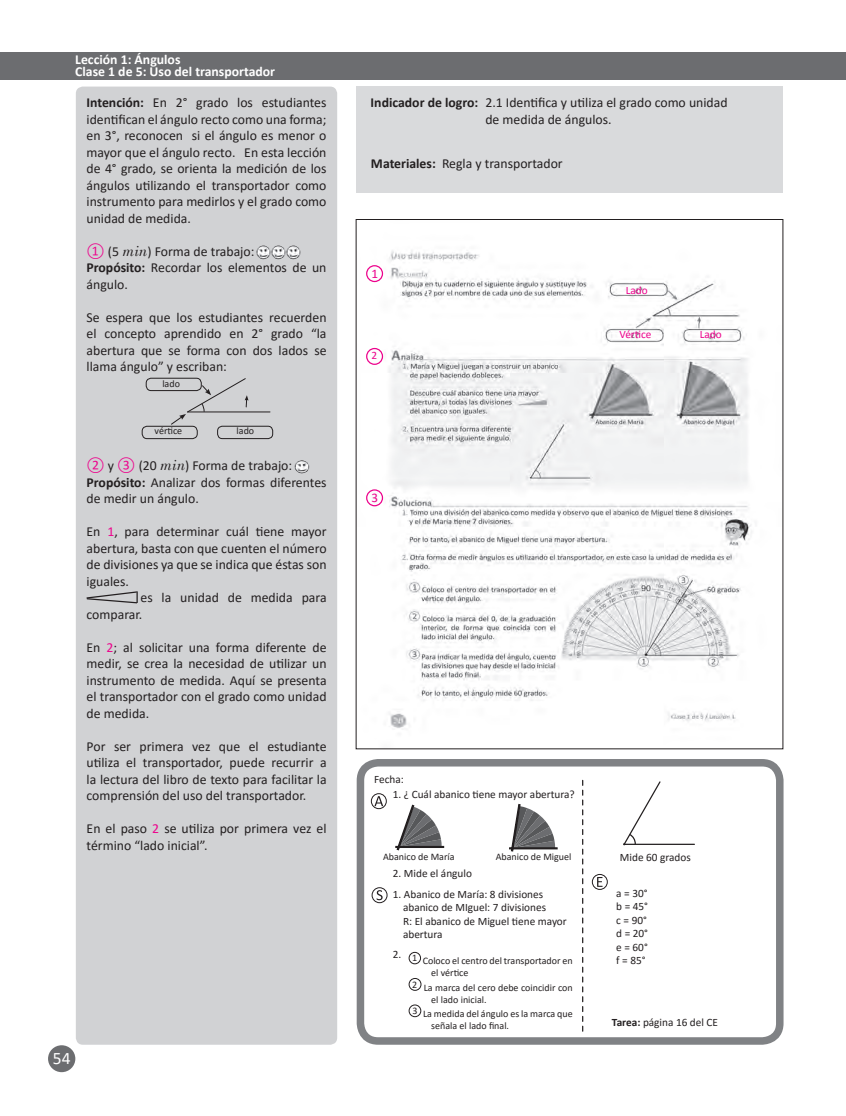
<style>
.page{position:relative;width:846px;height:1116px;background:#fff}
.page>*{position:absolute;margin:0;border:0;box-sizing:border-box;transform-origin:0 0}
.t1{font:17.5px "Calibri";color:#fff}
.t2{font:13.75px/16.5px "Calibri";color:#231f20}
.t3{font:700 13.75px/12.4px "Calibri";color:#fff}
.t4{font:700 13.75px "Calibri";color:#231f20}
.t5{font:13.12px "Calibri";color:#ed028c}
.t6{font:11.25px/13.5px "Calibri";color:#231f20;text-align:justify}
.t7{font:11.25px "Calibri";color:#ed028c}
.t8{font:10px/12px "Calibri";color:#231f20}
.s1{font-weight:700}
.s2{color:#ed028c}
.s3{font-family:"Century Schoolbook";font-style:italic}
</style>
<div class="page">
<div style="left:48px;top:1045px;width:27px;height:27px;background:#6c6d70;border-radius:50%"></div>
<div style="left:0;top:52px;width:828px;height:27px;background:#6c6d70"></div>
<div style="left:828px;top:52px;width:17px;height:27px;background:#6c6d70"></div>
<div style="left:356px;top:87px;width:426px;height:106px;background:#d9dadc"></div>
<div style="left:76px;top:87px;width:261px;height:957px;background:#d1d2d4;border-radius:7px"></div>
<img style="left:366px;top:250px;width:386px;height:478px">
<div style="left:356px;top:759px;width:427px;height:285px;border:8px solid #808285;border-radius:18px"></div>
<div style="left:366px;top:265px;width:17px;height:17px;border:1px solid #ed028c;border-radius:50%"></div>
<div style="left:366px;top:489px;width:17px;height:17px;border:1px solid #ed028c;border-radius:50%"></div>
<div style="left:366px;top:348px;width:17px;height:17px;border:1px solid #ed028c;border-radius:50%"></div>
<svg style="left:376px;top:890px;width:6px;height:10px"></svg>
<div style="left:371px;top:887px;width:16px;height:16px;border:1px solid #231f20;border-radius:50%"></div>
<svg style="left:374px;top:796px;width:9px;height:10px"></svg>
<div style="left:371px;top:793px;width:16px;height:16px;border:1px solid #231f20;border-radius:50%"></div>
<svg style="left:597px;top:877px;width:5px;height:9px"></svg>
<div style="left:591px;top:874px;width:16px;height:15px;border:1px solid #231f20;border-radius:50%"></div>
<svg style="left:582px;top:780px;width:1px;height:251px"></svg>
<svg style="left:86px;top:591px;width:52px;height:13px"></svg>
<img style="left:256px;top:245px;width:12px;height:15px">
<img style="left:268px;top:245px;width:15px;height:15px">
<img style="left:283px;top:245px;width:18px;height:15px">
<img style="left:294px;top:460px;width:16px;height:14px">
<hr style="left:187px;top:411px;width:83px;height:1px;background:#231f20">
<div style="left:146px;top:378px;width:55px;height:13px;border:1px solid #231f20;border-radius:5px"></div>
<div style="left:142px;top:426px;width:55px;height:13px;border:1px solid #231f20;border-radius:5px"></div>
<svg style="left:170px;top:377px;width:78px;height:48px"></svg>
<div style="left:217px;top:426px;width:56px;height:13px;border:1px solid #231f20;border-radius:5px"></div>
<div style="left:509px;top:847px;width:48px;height:2px;border:2px solid #231f20"></div>
<svg style="left:510px;top:803px;width:45px;height:49px"></svg>
<div style="left:395px;top:845px;width:49px;height:3px;border:2px solid #231f20"></div>
<svg style="left:395px;top:804px;width:46px;height:47px"></svg>
<div style="left:409px;top:952px;width:12px;height:12px;border:1px solid #231f20;border-radius:50%"></div>
<div style="left:409px;top:978px;width:12px;height:12px;border:1px solid #231f20;border-radius:50%"></div>
<div style="left:409px;top:1004px;width:12px;height:13px;border:1px solid #231f20;border-radius:50%"></div>
<hr style="left:624px;top:843px;width:70px;height:2px;background:#231f20">
<svg style="left:623px;top:781px;width:38px;height:64px"></svg>
<p class="t3" style="left:75px;top:53px;width:201px">Lección 1: Ángulos<br>Clase 1 de 5: Uso del transportador</p>
<p class="t2" style="left:86px;top:94px;width:241px;text-align:justify"><span class="s1">Intención:</span> En 2° grado los estudiantes identifican el ángulo recto como una forma; en 3°, reconocen si el ángulo es menor o mayor que el ángulo recto. En esta lección de 4° grado, se orienta la medición de los ángulos utilizando el transportador como instrumento para medirlos y el grado como unidad de medida.</p>
<p class="t2" style="left:86px;top:242px;width:241px"><span class="s2">①</span> (5 <span class="s3">min</span>) Forma de trabajo:<br><span class="s1">Propósito:</span> Recordar los elementos de un ángulo.</p>
<p class="t2" style="left:86px;top:308px;width:241px;text-align:justify">Se espera que los estudiantes recuerden el concepto aprendido en 2° grado “la abertura que se forma con dos lados se llama ángulo” y escriban:</p>
<p class="t8" style="left:162px;top:377px;width:19px">lado</p>
<p class="t8" style="left:155px;top:425px;width:29px">vértice</p>
<p class="t8" style="left:236px;top:425px;width:19px">lado</p>
<p class="t2" style="left:87px;top:457px;width:241px"><span class="s2">②</span> y <span class="s2">③</span> (20 <span class="s3">min</span>) Forma de trabajo:<br><span class="s1">Propósito:</span> Analizar dos formas diferentes de medir un ángulo.</p>
<p class="t2" style="left:87px;top:523px;width:241px;text-align:justify">En <span class="s2">1</span>, para determinar cuál tiene mayor abertura, basta con que cuenten el número de divisiones ya que se indica que éstas son iguales.</p>
<p class="t2" style="left:87px;top:589px;width:241px;text-indent:54px">es la unidad de medida para comparar.</p>
<p class="t2" style="left:87px;top:638px;width:241px;text-align:justify">En <span class="s2">2</span>; al solicitar una forma diferente de medir, se crea la necesidad de utilizar un instrumento de medida. Aquí se presenta el transportador con el grado como unidad de medida.</p>
<p class="t2" style="left:87px;top:737px;width:241px;text-align:justify">Por ser primera vez que el estudiante utiliza el transportador, puede recurrir a la lectura del libro de texto para facilitar la comprensión del uso del transportador.</p>
<p class="t2" style="left:87px;top:820px;width:241px">En el paso <span class="s2">2</span> se utiliza por primera vez el término “lado inicial”.</p>
<p class="t1" style="left:53px;top:1045px;width:19px">54</p>
<p class="t2" style="left:485px;top:94px;width:244px">2.1 Identifica y utiliza el grado como unidad de medida de ángulos.</p>
<p class="t2" style="left:442px;top:155px;width:122px">Regla y transportador</p>
<p class="t4" style="left:370px;top:93px;width:109px">Indicador de logro:</p>
<p class="t4" style="left:371px;top:153px;width:66px">Materiales:</p>
<p class="t5" style="left:371px;top:264px;width:8px">1</p>
<p class="t7" style="left:371px;top:348px;width:7px">2</p>
<p class="t5" style="left:371px;top:489px;width:8px">3</p>
<p class="t7" style="left:625px;top:282px;width:23px">Lado</p>
<p class="t7" style="left:619px;top:327px;width:33px">Vértice</p>
<p class="t7" style="left:699px;top:327px;width:23px">Lado</p>
<p class="t6" style="left:374px;top:772px;width:31px">Fecha:</p>
<p class="t6" style="left:393px;top:787px;width:183px">1. ¿ Cuál abanico tiene mayor abertura?</p>
<p class="t8" style="left:383px;top:850px;width:73px">Abanico de María</p>
<p class="t8" style="left:495px;top:850px;width:77px">Abanico de Miguel</p>
<p class="t6" style="left:393px;top:866px;width:81px">2. Mide el ángulo</p>
<p class="t6" style="left:619px;top:849px;width:72px">Mide 60 grados</p>
<p class="t6" style="left:616px;top:885px;width:33px">a = 30° b = 45° c = 90° d = 20° e = 60° f = 85°</p>
<p class="t6" style="left:403px;top:887px;width:165px;text-align:left;text-indent:-10px">1. Abanico de María: 8 divisiones abanico de MIguel: 7 divisiones<br>R: El abanico de Miguel tiene mayor abertura</p>
<p class="t8" style="left:431px;top:954px;width:143px;text-indent:-38px"><sup>2.</sup> 1 Coloco el centro del transportador en el vértice</p>
<p class="t8" style="left:431px;top:981px;width:143px;text-indent:-19px">2 La marca del cero debe coincidir con el lado inicial.</p>
<p class="t8" style="left:431px;top:1007px;width:143px;text-indent:-19px">3 La medida del ángulo es la marca que señala el lado final.</p>
<p class="t6" style="left:612px;top:1015px;width:108px"><span class="s1">Tarea:</span> página 16 del CE</p>
</div>
